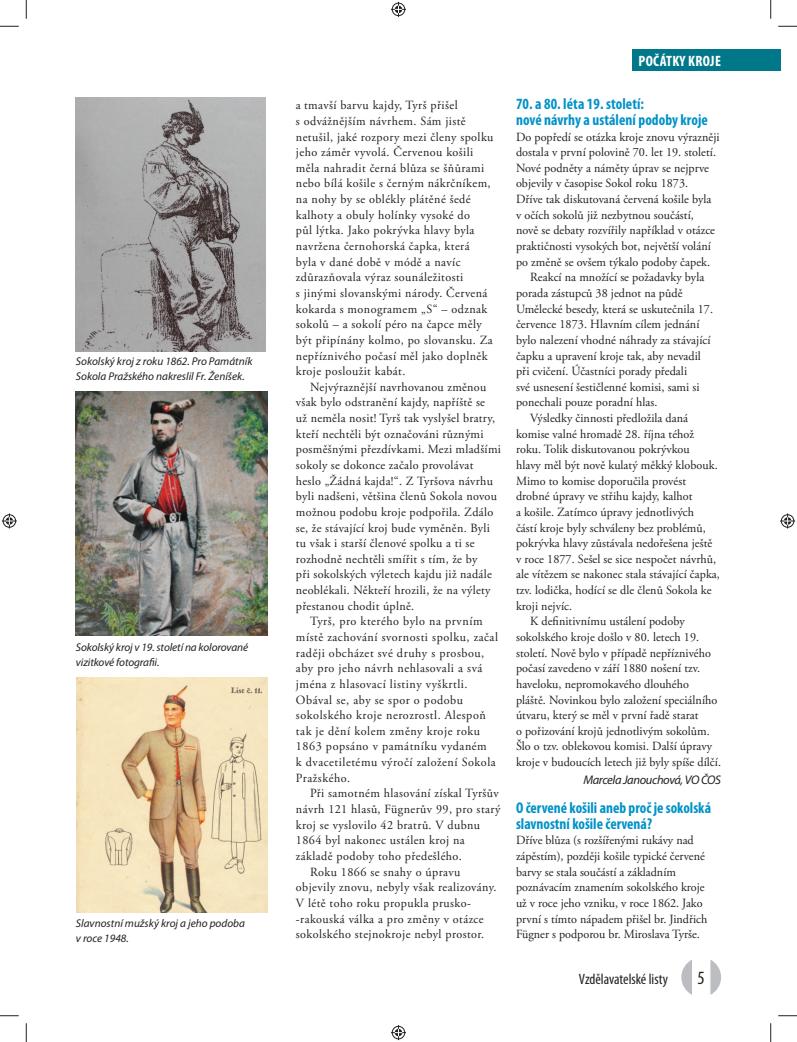
<style>
.page{position:relative;width:797px;height:1042px;background:#fff}
.page>*{position:absolute;margin:0;border:0;box-sizing:border-box;transform-origin:0 0}
.t1{font:condensed 18.75px "Myriad Pro";color:#231f20}
.t2{font:700 condensed 15.62px/15.6px "Myriad Pro";color:#0092c8}
.t3{font:condensed 15px "Myriad Pro";color:#231f20}
.t4{font:700 condensed 15px "Myriad Pro";letter-spacing:.02em;color:#fff}
.t5{font:12.5px/15.6px "Adobe Garamond Pro";letter-spacing:.015em;color:#231f20}
.t6{font:12.5px/15.6px "Adobe Garamond Pro";letter-spacing:.035em;color:#231f20}
.t7{font:12.5px/15.6px "Adobe Garamond Pro";letter-spacing:.045em;color:#231f20}
.t8{font:italic 12.5px "Myriad Pro";letter-spacing:-.03em;color:#231f20}
.t9{font:italic 11.25px/15px "Myriad Pro";color:#231f20}
</style>
<div class="page">
<img style="left:76px;top:391px;width:191px;height:244px">
<img style="left:77px;top:677px;width:190px;height:235px">
<img style="left:76px;top:97px;width:190px;height:254px">
<svg style="left:681px;top:960px;width:40px;height:34px"></svg>
<div style="left:632px;top:49px;width:149px;height:22px;background:#00788a"></div>
<svg style="left:0;top:25px;width:19px;height:2px"></svg>
<svg style="left:778px;top:25px;width:19px;height:2px"></svg>
<svg style="left:0;top:1015px;width:19px;height:1px"></svg>
<svg style="left:778px;top:1015px;width:19px;height:1px"></svg>
<svg style="left:25px;top:0;width:2px;height:19px"></svg>
<svg style="left:25px;top:1023px;width:2px;height:18px"></svg>
<svg style="left:770px;top:0;width:1px;height:19px"></svg>
<svg style="left:770px;top:1023px;width:1px;height:18px"></svg>
<svg style="left:391px;top:2px;width:15px;height:15px"></svg>
<svg style="left:391px;top:1025px;width:15px;height:14px"></svg>
<svg style="left:2px;top:513px;width:15px;height:15px"></svg>
<svg style="left:780px;top:513px;width:15px;height:15px"></svg>
<p class="t9" style="left:76px;top:355px;width:178px">Sokolský kroj z roku 1862. Pro Památník<br>Sokola Pražského nakreslil Fr. Ženíšek.</p>
<p class="t9" style="left:76px;top:641px;width:174px">Sokolský kroj v 19. století na kolorované vizitkové fotografii.</p>
<p class="t9" style="left:76px;top:916px;width:171px">Slavnostní mužský kroj a jeho podoba v roce 1948.</p>
<p class="t6" style="left:296px;top:100px;width:199px">a tmavší barvu kajdy, Tyrš přišel<br>s odvážnějším návrhem. Sám jistě netušil, jaké rozpory mezi členy spolku jeho záměr vyvolá. Červenou košili měla nahradit černá blůza se šňůrami nebo bílá košile s černým nákrčníkem, na nohy by se oblékly plátěné šedé kalhoty a obuly holínky vysoké do<br>půl lýtka. Jako pokrývka hlavy byla navržena černohorská čapka, která<br>byla v dané době v módě a navíc zdůrazňovala výraz sounáležitosti<br>s jinými slovanskými národy. Červená kokarda s monogramem „S“ – odznak sokolů – a sokolí péro na čapce měly být připínány kolmo, po slovansku. Za nepříznivého počasí měl jako doplněk kroje posloužit kabát.</p>
<p class="t5" style="left:296px;top:381px;width:206px;text-indent:14px">Nejvýraznější navrhovanou změnou však bylo odstranění kajdy, napříště se<br>už neměla nosit! Tyrš tak vyslyšel bratry, kteří nechtěli být označováni různými posměšnými přezdívkami. Mezi mladšími sokoly se dokonce začalo provolávat heslo „Žádná kajda!“. Z Tyršova návrhu byli nadšeni, většina členů Sokola novou možnou podobu kroje podpořila. Zdálo se, že stávající kroj bude vyměněn. Byli tu však i starší členové spolku a ti se rozhodně nechtěli smířit s tím, že by<br>při sokolských výletech kajdu již nadále neoblékali. Někteří hrozili, že na výlety přestanou chodit úplně.</p>
<p class="t7" style="left:296px;top:616px;width:204px;text-indent:14px">Tyrš, pro kterého bylo na prvním místě zachování svornosti spolku, začal raději obcházet své druhy s prosbou, aby pro jeho návrh nehlasovali a svá jména z hlasovací listiny vyškrtli.<br>Obával se, aby se spor o podobu sokolského kroje nerozrostl. Alespoň tak je dění kolem změny kroje roku 1863 popsáno v památníku vydaném<br>k dvacetiletému výročí založení Sokola Pražského.</p>
<p class="t6" style="left:310px;top:788px;width:190px">Při samotném hlasování získal Tyršův</p>
<p class="t6" style="left:296px;top:803px;width:206px">návrh 121 hlasů, Fügnerův 99, pro starý</p>
<p class="t6" style="left:296px;top:819px;width:186px">kroj se vyslovilo 42 bratrů. V dubnu</p>
<p class="t6" style="left:296px;top:834px;width:170px">1864 byl nakonec ustálen kroj na</p>
<p class="t6" style="left:296px;top:850px;width:167px">základě podoby toho předešlého.</p>
<p class="t6" style="left:310px;top:866px;width:152px">Roku 1866 se snahy o úpravu</p>
<p class="t6" style="left:296px;top:881px;width:202px">objevily znovu, nebyly však realizovány.</p>
<p class="t6" style="left:296px;top:897px;width:177px">V létě toho roku propukla prusko-</p>
<p class="t6" style="left:296px;top:913px;width:189px">-rakouská válka a pro změny v otázce</p>
<p class="t6" style="left:296px;top:928px;width:190px">sokolského stejnokroje nebyl prostor.</p>
<p class="t4" style="left:638px;top:55px;width:84px">POČÁTKY KROJE</p>
<p class="t2" style="left:516px;top:98px;width:193px">70. a 80. léta 19. století:<br>nové návrhy a ustálení podoby kroje</p>
<p class="t5" style="left:516px;top:131px;width:205px">Do popředí se otázka kroje znovu výrazněji</p>
<p class="t5" style="left:516px;top:147px;width:201px">dostala v první polovině 70. let 19. století.</p>
<p class="t5" style="left:516px;top:163px;width:194px">Nové podněty a náměty úprav se nejprve</p>
<p class="t5" style="left:516px;top:178px;width:174px">objevily v časopise Sokol roku 1873.</p>
<p class="t5" style="left:516px;top:194px;width:197px">Dříve tak diskutovaná červená košile byla</p>
<p class="t5" style="left:516px;top:209px;width:179px">v očích sokolů již nezbytnou součástí,</p>
<p class="t5" style="left:516px;top:225px;width:200px">nově se debaty rozvířily například v otázce</p>
<p class="t5" style="left:516px;top:241px;width:196px">praktičnosti vysokých bot, největší volání</p>
<p class="t5" style="left:516px;top:256px;width:196px">po změně se ovšem týkalo podoby čapek.</p>
<p class="t5" style="left:530px;top:272px;width:175px">Reakcí na množící se požadavky byla</p>
<p class="t5" style="left:516px;top:288px;width:168px">porada zástupců 38 jednot na půdě</p>
<p class="t5" style="left:516px;top:303px;width:198px">Umělecké besedy, která se uskutečnila 17.</p>
<p class="t5" style="left:516px;top:319px;width:185px">července 1873. Hlavním cílem jednání</p>
<p class="t5" style="left:516px;top:334px;width:196px">bylo nalezení vhodné náhrady za stávající</p>
<p class="t5" style="left:516px;top:350px;width:186px">čapku a upravení kroje tak, aby nevadil</p>
<p class="t5" style="left:516px;top:366px;width:172px">při cvičení. Účastníci porady předali</p>
<p class="t5" style="left:516px;top:381px;width:185px">své usnesení šestičlenné komisi, sami si</p>
<p class="t5" style="left:516px;top:397px;width:143px">ponechali pouze poradní hlas.</p>
<p class="t5" style="left:530px;top:413px;width:159px">Výsledky činnosti předložila daná</p>
<p class="t5" style="left:516px;top:428px;width:179px">komise valné hromadě 28. října téhož</p>
<p class="t5" style="left:516px;top:444px;width:175px">roku. Tolik diskutovanou pokrývkou</p>
<p class="t5" style="left:516px;top:459px;width:203px">hlavy měl být nově kulatý měkký klobouk.</p>
<p class="t5" style="left:516px;top:475px;width:171px">Mimo to komise doporučila provést</p>
<p class="t5" style="left:516px;top:491px;width:178px">drobné úpravy ve střihu kajdy, kalhot</p>
<p class="t5" style="left:516px;top:506px;width:179px">a košile. Zatímco úpravy jednotlivých</p>
<p class="t5" style="left:516px;top:522px;width:191px">částí kroje byly schváleny bez problémů,</p>
<p class="t5" style="left:516px;top:538px;width:198px">pokrývka hlavy zůstávala nedořešena ještě</p>
<p class="t5" style="left:516px;top:553px;width:201px">v roce 1877. Sešel se sice nespočet návrhů,</p>
<p class="t5" style="left:516px;top:569px;width:205px">ale vítězem se nakonec stala stávající čapka,</p>
<p class="t5" style="left:516px;top:584px;width:197px">tzv. lodička, hodící se dle členů Sokola ke</p>
<p class="t5" style="left:516px;top:600px;width:58px">kroji nejvíc.</p>
<p class="t5" style="left:530px;top:616px;width:156px">K definitivnímu ustálení podoby</p>
<p class="t5" style="left:516px;top:631px;width:185px">sokolského kroje došlo v 80. letech 19.</p>
<p class="t5" style="left:516px;top:647px;width:196px">století. Nově bylo v případě nepříznivého</p>
<p class="t5" style="left:516px;top:663px;width:186px">počasí zavedeno v září 1880 nošení tzv.</p>
<p class="t5" style="left:516px;top:678px;width:174px">haveloku, nepromokavého dlouhého</p>
<p class="t5" style="left:516px;top:694px;width:203px">pláště. Novinkou bylo založení speciálního</p>
<p class="t5" style="left:516px;top:709px;width:184px">útvaru, který se měl v první řadě starat</p>
<p class="t5" style="left:516px;top:725px;width:195px">o pořizování krojů jednotlivým sokolům.</p>
<p class="t5" style="left:516px;top:741px;width:197px">Šlo o tzv. oblekovou komisi. Další úpravy</p>
<p class="t5" style="left:516px;top:756px;width:206px">kroje v budoucích letech již byly spíše dílčí.</p>
<p class="t8" style="left:583px;top:775px;width:139px">Marcela Janouchová, VO ČOS</p>
<p class="t2" style="left:516px;top:801px;width:196px">O červené košili aneb proč je sokolská slavnostní košile červená?</p>
<p class="t5" style="left:516px;top:834px;width:193px">Dříve blůza (s rozšířenými rukávy nad zápěstím), později košile typické červené barvy se stala součástí a základním poznávacím znamením sokolského kroje už v roce jeho vzniku, v roce 1862. Jako první s tímto nápadem přišel br. Jindřich Fügner s podporou br. Miroslava Tyrše.</p>
<p class="t3" style="left:579px;top:973px;width:90px">Vzdělavatelské listy</p>
<h1 class="t1" style="left:697px;top:970px;width:9px">5</h1>
</div>
